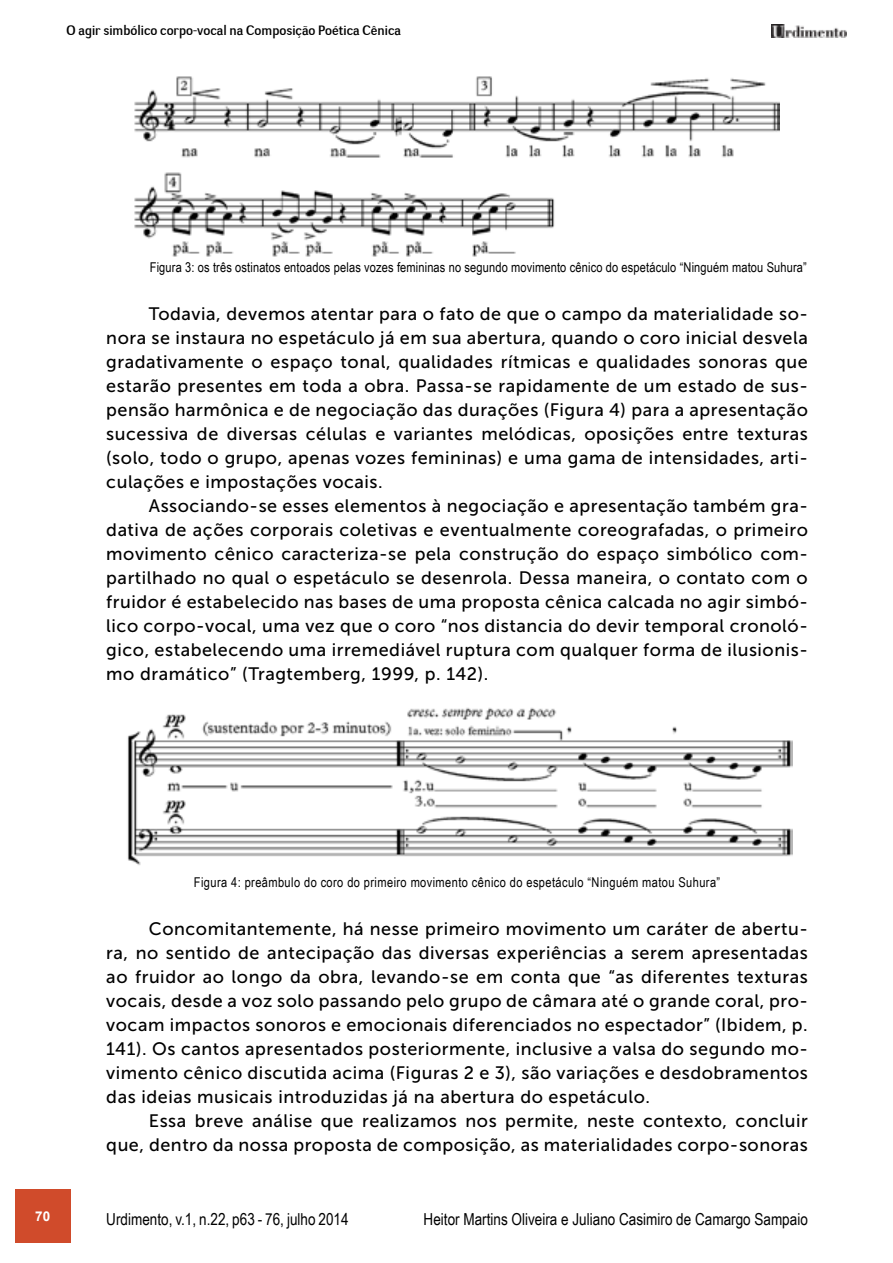
<style>
.page{position:relative;width:893px;height:1263px;background:#fff}
.page>*{position:absolute;margin:0;border:0;box-sizing:border-box;transform-origin:0 0}
.t1{font:18px/24px "Museo Sans 500";letter-spacing:.03em;color:#000;text-align:justify}
.t2{font:16.5px "Arial Narrow";color:#000}
.t3{font:13.5px "Arial Narrow";letter-spacing:.01em;color:#000}
.t4{font:13.5px "Arial Narrow";letter-spacing:.03em;color:#000}
.t5{font:13.5px "Negotiate Free";color:#000}
.t6{font:700 13.5px "Arial";color:#fff}
</style>
<div class="page">
<img style="left:771px;top:25px;width:75px;height:13px">
<div style="left:15px;top:1189px;width:55px;height:53px;background:#d04b2b"></div>
<img style="left:127px;top:707px;width:665px;height:158px">
<img style="left:134px;top:76px;width:646px;height:181px">
<p class="t5" style="left:67px;top:22px;width:336px">O agir simbólico corpo-vocal na Composição Poética Cênica</p>
<p class="t3" style="left:150px;top:257px;width:659px">Figura 3: os três ostinatos entoados pelas vozes femininas no segundo movimento cênico do espetáculo “Ninguém matou Suhura”</p>
<p class="t1" style="left:106px;top:302px;width:703px;text-indent:43px">Todavia, devemos atentar para o fato de que o campo da materialidade so&shy;nora se instaura no espetáculo já em sua abertura, quando o coro inicial desvela gradativamente o espaço tonal, qualidades rítmicas e qualidades sonoras que estarão presentes em toda a obra. Passa-se rapidamente de um estado de sus&shy;pensão harmônica e de negociação das durações (Figura 4) para a apresentação sucessiva de diversas células e variantes melódicas, oposições entre texturas (solo, todo o grupo, apenas vozes femininas) e uma gama de intensidades, arti&shy;culações e impostações vocais.</p>
<p class="t1" style="left:106px;top:494px;width:703px;text-indent:43px">Associando-se esses elementos à negociação e apresentação também gra&shy;dativa de ações corporais coletivas e eventualmente coreografadas, o primeiro movimento cênico caracteriza-se pela construção do espaço simbólico com&shy;partilhado no qual o espetáculo se desenrola. Dessa maneira, o contato com o fruidor é estabelecido nas bases de uma proposta cênica calcada no agir simbó&shy;lico corpo-vocal, uma vez que o coro “nos distancia do devir temporal cronoló&shy;gico, estabelecendo uma irremediável ruptura com qualquer forma de ilusionis&shy;mo dramático” (Tragtemberg, 1999, p. 142).</p>
<p class="t4" style="left:194px;top:872px;width:528px">Figura 4: preâmbulo do coro do primeiro movimento cênico do espetáculo “Ninguém matou Suhura”</p>
<p class="t1" style="left:106px;top:917px;width:703px;text-indent:43px">Concomitantemente, há nesse primeiro movimento um caráter de abertu&shy;ra, no sentido de antecipação das diversas experiências a serem apresentadas ao fruidor ao longo da obra, levando-se em conta que “as diferentes texturas vocais, desde a voz solo passando pelo grupo de câmara até o grande coral, pro&shy;vocam impactos sonoros e emocionais diferenciados no espectador” (Ibidem, p.<br>141). Os cantos apresentados posteriormente, inclusive a valsa do segundo mo&shy;vimento cênico discutida acima (Figuras 2 e 3), são variações e desdobramentos das ideias musicais introduzidas já na abertura do espetáculo.</p>
<p class="t1" style="left:106px;top:1109px;width:703px;text-align:right">Essa breve análise que realizamos nos permite, neste contexto, concluir<br>que, dentro da nossa proposta de composição, as materialidades corpo-sonoras</p>
<p class="t6" style="left:35px;top:1207px;width:17px">70</p>
<p class="t6" style="left:39px;top:1207px;width:17px">70</p>
<p class="t2" style="left:106px;top:1206px;width:244px">Urdimento, v.1, n.22, p63 - 76, julho 2014</p>
<p class="t2" style="left:424px;top:1206px;width:386px">Heitor Martins Oliveira e Juliano Casimiro de Camargo Sampaio</p>
</div>
